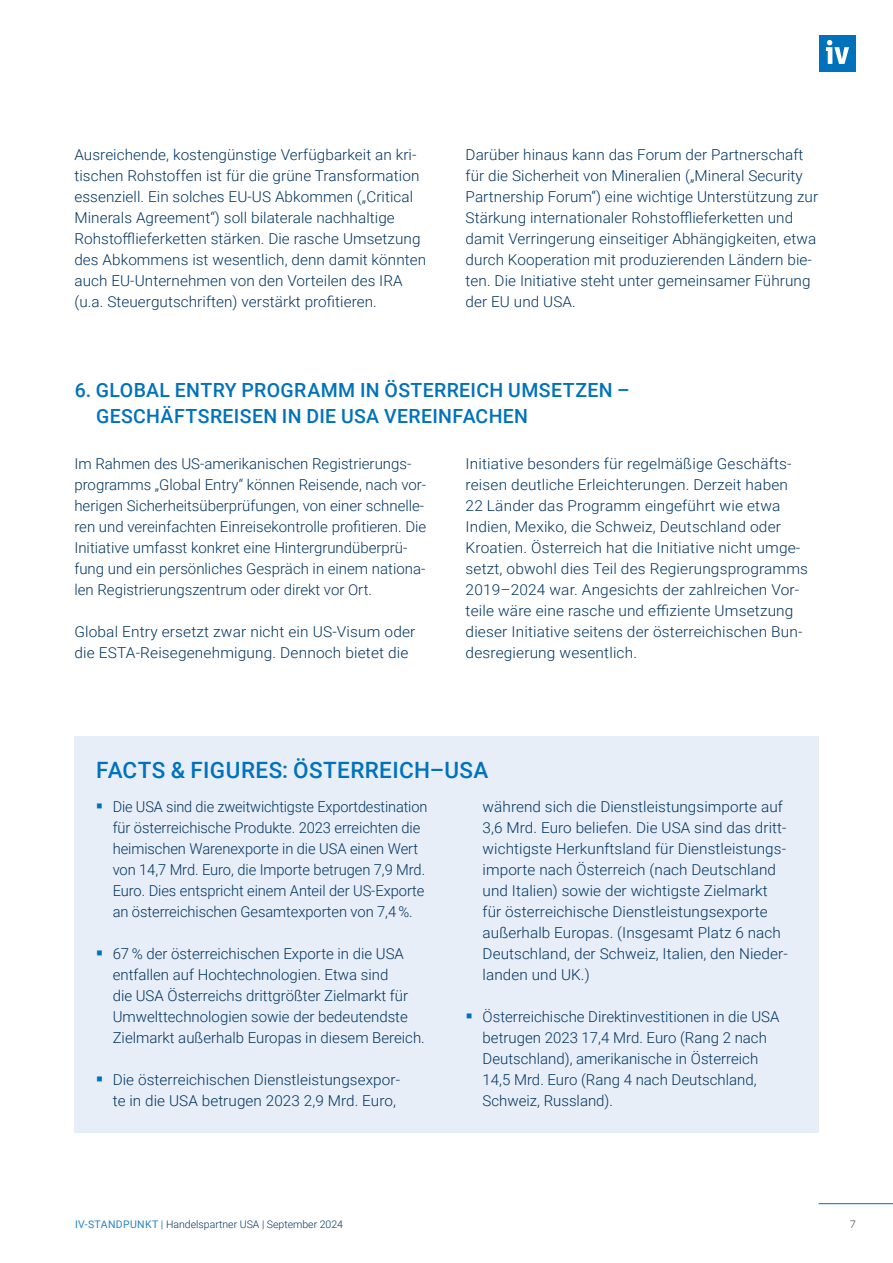
<style>
.page{position:relative;width:893px;height:1263px;background:#fff}
.page>*{position:absolute;margin:0;border:0;box-sizing:border-box;transform-origin:0 0}
.t1{font:500 22.5px "Roboto";letter-spacing:.015em;color:#0072bc}
.t2{font:500 19.5px/25.5px "Roboto";letter-spacing:.02em;color:#0072bc}
.t3{font:300 15px/21px "Roboto";letter-spacing:.005em;color:#003562}
.t4{font:300 10.5px "Roboto";color:#003562}
.t5{font:300 10.5px "Lato";color:#231f20}
.s1{font-weight:400;color:#2783c5}
</style>
<div class="page">
<div style="left:819px;top:35px;width:36px;height:37px;background:#0072bc"></div>
<svg style="left:826px;top:40px;width:23px;height:24px"></svg>
<hr style="left:819px;top:1203px;width:74px;height:1px;background:#0072bc">
<div style="left:74px;top:736px;width:745px;height:397px;background:#e8eef8"></div>
<p class="t3" style="left:74px;top:144px;width:353px">Ausreichende, kostengünstige Verfügbarkeit an kri&shy;tischen Rohstoffen ist für die grüne Transformation essenziell. Ein solches EU-US Abkommen („Critical Minerals Agreement“) soll bilaterale nachhaltige Rohstofflieferketten stärken. Die rasche Umsetzung des Abkommens ist wesentlich, denn damit könnten auch EU-Unternehmen von den Vorteilen des IRA (u.a. Steuergutschriften) verstärkt profitieren.</p>
<p class="t3" style="left:466px;top:144px;width:354px">Darüber hinaus kann das Forum der Partnerschaft für die Sicherheit von Mineralien („Mineral Security Partnership Forum“) eine wichtige Unterstützung zur Stärkung internationaler Rohstofflieferketten und damit Verringerung einseitiger Abhängigkeiten, etwa durch Kooperation mit produzierenden Ländern bie&shy;ten. Die Initiative steht unter gemeinsamer Führung der EU und USA.</p>
<h2 class="t2" style="left:96px;top:377px;width:535px;text-indent:-21px">6. GLOBAL ENTRY PROGRAMM IN ÖSTERREICH UMSETZEN –<br>GESCHÄFTSREISEN IN DIE USA VEREINFACHEN</h2>
<p class="t3" style="left:74px;top:453px;width:353px">Im Rahmen des US-amerikanischen Registrierungs&shy;programms „Global Entry“ können Reisende, nach vor&shy;herigen Sicherheitsüberprüfungen, von einer schnelle&shy;ren und vereinfachten Einreisekontrolle profitieren. Die Initiative umfasst konkret eine Hintergrundüberprü&shy;fung und ein persönliches Gespräch in einem nationa&shy;len Registrierungszentrum oder direkt vor Ort.</p>
<p class="t3" style="left:74px;top:621px;width:343px">Global Entry ersetzt zwar nicht ein US-Visum oder die ESTA-Reisegenehmigung. Dennoch bietet die</p>
<p class="t3" style="left:466px;top:453px;width:344px">Initiative besonders für regelmäßige Geschäfts&shy;reisen deutliche Erleichterungen. Derzeit haben 22 Länder das Programm eingeführt wie etwa Indien, Mexiko, die Schweiz, Deutschland oder Kroatien. Österreich hat die Initiative nicht umge&shy;setzt, obwohl dies Teil des Regierungsprogramms 2019–2024 war. Angesichts der zahlreichen Vor&shy;teile wäre eine rasche und effiziente Umsetzung dieser Initiative seitens der österreichischen Bun&shy;desregierung wesentlich.</p>
<h1 class="t1" style="left:96px;top:754px;width:394px">FACTS &amp; FIGURES: ÖSTERREICH–USA</h1>
<p class="t3" style="left:113px;top:796px;width:316px">Die USA sind die zweitwichtigste Exportdestination für österreichische Produkte. 2023 erreichten die heimischen Warenexporte in die USA einen Wert von 14,7 Mrd. Euro, die Importe betrugen 7,9 Mrd.<br>Euro. Dies entspricht einem Anteil der US-Exporte an österreichischen Gesamtexporten von 7,4 %.</p>
<p class="t3" style="left:113px;top:943px;width:314px">67 % der österreichischen Exporte in die USA entfallen auf Hochtechnologien. Etwa sind<br>die USA Österreichs drittgrößter Zielmarkt für Umwelttechnologien sowie der bedeutendste Zielmarkt außerhalb Europas in diesem Bereich.</p>
<p class="t3" style="left:113px;top:1069px;width:289px">Die österreichischen Dienstleistungsexpor&shy;te in die USA betrugen 2023 2,9 Mrd. Euro,</p>
<p class="t3" style="left:483px;top:796px;width:307px">während sich die Dienstleistungsimporte auf 3,6 Mrd. Euro beliefen. Die USA sind das dritt&shy;wichtigste Herkunftsland für Dienstleistungs&shy;importe nach Österreich (nach Deutschland und Italien) sowie der wichtigste Zielmarkt für österreichische Dienstleistungsexporte außerhalb Europas. (Insgesamt Platz 6 nach Deutschland, der Schweiz, Italien, den Nieder&shy;landen und UK.)</p>
<p class="t3" style="left:483px;top:1006px;width:298px">Österreichische Direktinvestitionen in die USA betrugen 2023 17,4 Mrd. Euro (Rang 2 nach Deutschland), amerikanische in Österreich 14,5 Mrd. Euro (Rang 4 nach Deutschland, Schweiz, Russland).</p>
<p class="t4" style="left:75px;top:1217px;width:270px"><span class="s1">IV-STANDPUNKT |</span> Handelspartner USA | September 2024</p>
<p class="t5" style="left:850px;top:1217px;width:8px">7</p>
</div>
